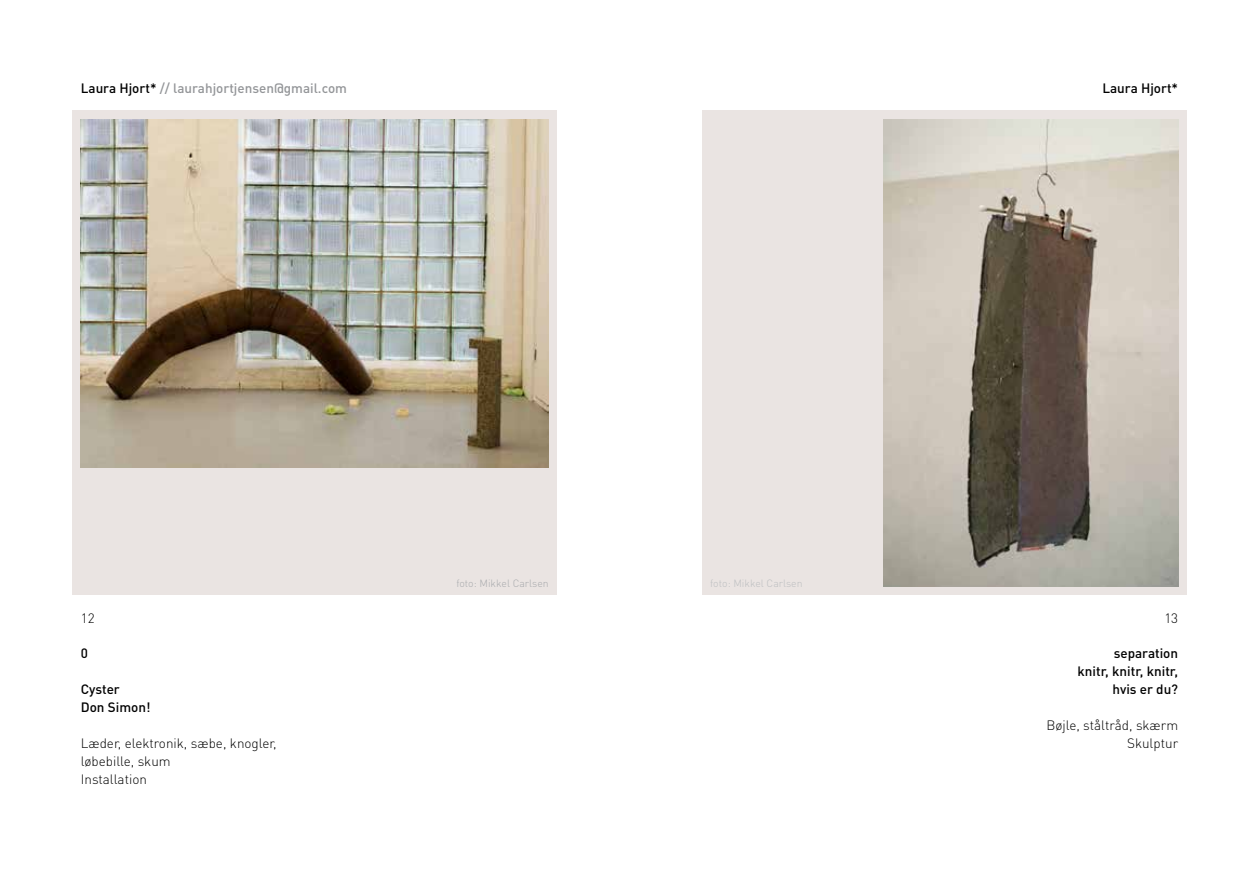
<style>
.page{position:relative;width:1259px;height:893px;background:#fff}
.page>*{position:absolute;margin:0;border:0;box-sizing:border-box;transform-origin:0 0}
.t1{font:300 13.5px/18px "DIN Pro";color:#000;text-align:right}
.t2{font:500 13.5px/18px "DIN Pro";color:#000;text-align:right}
.t3{font:500 13.5px "DIN Pro";color:#939598}
.t4{font:300 10.5px "DIN Pro";color:#bcbec0}
.t5{font:300 10.5px "DIN Pro";color:#a7a9ac}
.s1{color:#000}
</style>
<div class="page">
<div style="left:702px;top:111px;width:484px;height:484px;background:#eae4e2"></div>
<img style="left:883px;top:119px;width:295px;height:468px">
<div style="left:72px;top:111px;width:485px;height:484px;background:#eae4e2"></div>
<img style="left:81px;top:119px;width:468px;height:349px">
<p class="t3" style="left:81px;top:79px;width:268px"><span class="s1">Laura Hjort*</span> // laurahjortjensen@gmail.com</p>
<p class="t1" style="left:81px;top:608px;width:15px">12</p>
<p class="t2" style="left:81px;top:644px;width:9px">0</p>
<p class="t2" style="left:81px;top:680px;width:71px;text-align:left">Cyster<br>Don Simon!</p>
<p class="t1" style="left:81px;top:734px;width:197px;text-align:left">Læder, elektronik, sæbe, knogler, løbebille, skum<br>Installation</p>
<p class="t5" style="left:456px;top:576px;width:94px">foto: Mikkel Carlsen</p>
<p class="t4" style="left:710px;top:576px;width:94px">foto: Mikkel Carlsen</p>
<p class="t2" style="left:1102px;top:79px;width:77px">Laura Hjort*</p>
<p class="t1" style="left:1164px;top:608px;width:15px">13</p>
<p class="t2" style="left:1077px;top:644px;width:102px">separation<br>knitr, knitr, knitr, hvis er du?</p>
<p class="t1" style="left:1046px;top:716px;width:133px">Bøjle, ståltråd, skærm<br>Skulptur</p>
</div>
